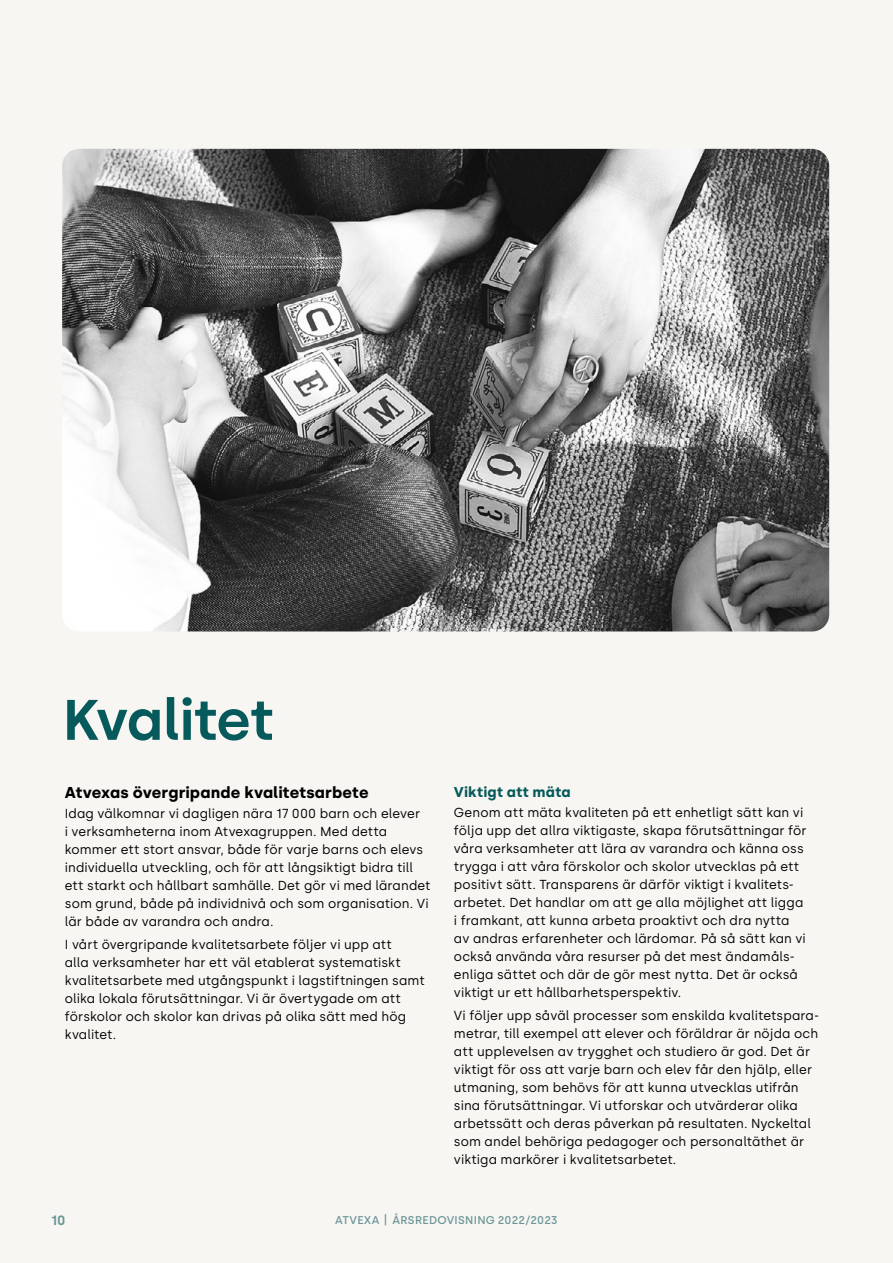
<style>
.page{position:relative;width:893px;height:1263px;background:#f7f6f2}
.page>*{position:absolute;margin:0;border:0;box-sizing:border-box;transform-origin:0 0}
.t1{font:600 57px "Silka";letter-spacing:-.03em;color:#065a5b}
.t2{font:700 15.75px "Silka";letter-spacing:.005em;color:#000}
.t3{font:700 14.25px "Silka";letter-spacing:.015em;color:#065a5b}
.t4{font:600 13.5px "Silka";color:#6a9497}
.t5{font:13.05px/18px "Silka";letter-spacing:.01em;color:#000}
.t6{font:500 11.25px "Silka";letter-spacing:.025em;color:#6a9497}
</style>
<div class="page">
<img style="left:62px;top:149px;width:767px;height:482px">
<h1 class="t1" style="left:63px;top:686px;width:213px">Kvalitet</h1>
<p class="t2" style="left:65px;top:783px;width:305px">Atvexas övergripande kvalitetsarbete</p>
<p class="t5" style="left:65px;top:805px;width:367px">Idag välkomnar vi dagligen nära 17 000 barn och elever<br>i verksamheterna inom Atvexagruppen. Med detta kommer ett stort ansvar, både för varje barns och elevs individuella utveckling, och för att långsiktigt bidra till ett starkt och hållbart samhälle. Det gör vi med lärandet som grund, både på individnivå och som organisation. Vi lär både av varandra och andra.</p>
<p class="t5" style="left:65px;top:936px;width:361px">I vårt övergripande kvalitetsarbete följer vi upp att<br>alla verksamheter har ett väl etablerat systematiskt kvalitetsarbete med utgångspunkt i lagstiftningen samt olika lokala förutsättningar. Vi är övertygade om att förskolor och skolor kan drivas på olika sätt med hög kvalitet.</p>
<p class="t3" style="left:454px;top:783px;width:118px">Viktigt att mäta</p>
<p class="t5" style="left:454px;top:803px;width:354px">Genom att mäta kvaliteten på ett enhetligt sätt kan vi följa upp det allra viktigaste, skapa förutsättningar för våra verksamheter att lära av varandra och känna oss trygga i att våra förskolor och skolor utvecklas på ett positivt sätt. Transparens är därför viktigt i kvalitets&shy;arbetet. Det handlar om att ge alla möjlighet att ligga i framkant, att kunna arbeta proaktivt och dra nytta av andras erfarenheter och lärdomar. På så sätt kan vi också använda våra resurser på det mest ändamåls&shy;enliga sättet och där de gör mest nytta. Det är också viktigt ur ett hållbarhetsperspektiv.</p>
<p class="t5" style="left:454px;top:1006px;width:367px">Vi följer upp såväl processer som enskilda kvalitetspara&shy;metrar, till exempel att elever och föräldrar är nöjda och att upplevelsen av trygghet och studiero är god. Det är viktigt för oss att varje barn och elev får den hjälp, eller utmaning, som behövs för att kunna utvecklas utifrån sina förutsättningar. Vi utforskar och utvärderar olika arbetssätt och deras påverkan på resultaten. Nyckeltal som andel behöriga pedagoger och personaltäthet är viktiga markörer i kvalitetsarbetet.</p>
<p class="t4" style="left:51px;top:1212px;width:16px">10</p>
<p class="t6" style="left:335px;top:1213px;width:224px">ATVEXA | ÅRSREDOVISNING 2022/2023</p>
</div>
